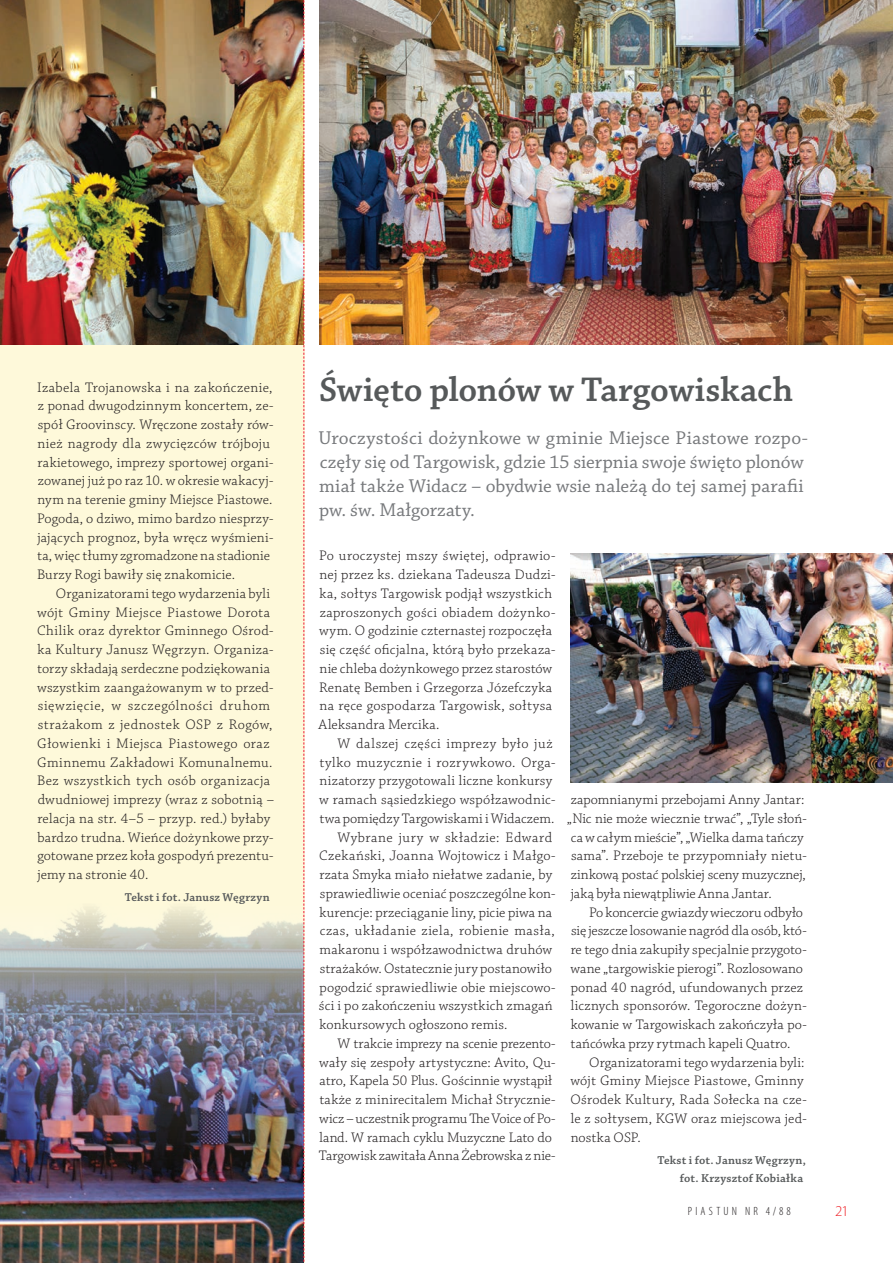
<style>
.page{position:relative;width:893px;height:1263px;background:#fff}
.page>*{position:absolute;margin:0;border:0;box-sizing:border-box;transform-origin:0 0}
.ze_szkół_tytuły{font:600 36px "Chaparral Pro";letter-spacing:-.005em;color:#56595a}
.lid{font:19.5px/24px "Chaparral Pro";letter-spacing:.005em;color:#76787b}
.t1{font:300 15px "Myriad Pro";color:#ee1d23}
.akapit_podstawowy{font:300 14.55px/18.8px "Chaparral Pro";letter-spacing:.015em;color:#231f20}
.akapit_pierwszy{font:300 14.55px/18.8px "Chaparral Pro";letter-spacing:.02em;color:#231f20}
.autor{font:600 12px/18px "Chaparral Pro";letter-spacing:.02em;color:#56595a;text-align:right}
.t2{font:300 condensed 12px "Myriad Pro";letter-spacing:.27em;color:#231f20}
</style>
<div class="page">
<div style="left:0;top:0;width:304px;height:1263px;background:#fef9da"></div>
<img style="left:570px;top:553px;width:323px;height:229px">
<img style="left:0;top:0;width:303px;height:344px">
<img style="left:0;top:907px;width:303px;height:356px">
<svg style="left:303px;top:0;width:1px;height:1263px"></svg>
<img style="left:319px;top:0;width:574px;height:344px">
<p class="akapit_podstawowy" style="left:37px;top:378px;width:238px">Izabela Trojanowska i na zakończenie, z ponad dwugodzinnym koncertem, ze&shy;spół Groovinscy. Wręczone zostały rów&shy;nież nagrody dla zwycięzców trójboju rakietowego, imprezy sportowej organi&shy;zowanej już po raz 10. w okresie wakacyj&shy;nym na terenie gminy Miejsce Piastowe.<br>Pogoda, o dziwo, mimo bardzo niesprzy&shy;jających prognoz, była wręcz wyśmieni&shy;ta, więc tłumy zgromadzone na stadionie Burzy Rogi bawiły się znakomicie.</p>
<p class="akapit_podstawowy" style="left:37px;top:584px;width:238px;text-indent:19px">Organizatorami tego wydarzenia byli wójt Gminy Miejsce Piastowe Dorota Chilik oraz dyrektor Gminnego Ośrod&shy;ka Kultury Janusz Węgrzyn. Organiza&shy;torzy składają serdeczne podziękowania wszystkim zaangażowanym w to przed&shy;sięwzięcie, w szczególności druhom strażakom z jednostek OSP z Rogów, Głowienki i Miejsca Piastowego oraz Gminnemu Zakładowi Komunalnemu.<br>Bez wszystkich tych osób organizacja dwudniowej imprezy (wraz z sobotnią – relacja na str. 4–5 – przyp. red.) byłaby bardzo trudna. Wieńce dożynkowe przy&shy;gotowane przez koła gospodyń prezentu&shy;jemy na stronie 40.</p>
<p class="autor" style="left:125px;top:889px;width:146px">Tekst i fot. Janusz Węgrzyn</p>
<p class="ze_szkół_tytuły" style="left:319px;top:369px;width:476px">Święto plonów w Targowiskach</p>
<p class="lid" style="left:318px;top:426px;width:491px">Uroczystości dożynkowe w gminie Miejsce Piastowe rozpo&shy;częły się od Targowisk, gdzie 15 sierpnia swoje święto plonów miał także Widacz – obydwie wsie należą do tej samej parafii pw. św. Małgorzaty.</p>
<p class="akapit_pierwszy" style="left:319px;top:547px;width:238px">Po uroczystej mszy świętej, odprawio&shy;nej przez ks. dziekana Tadeusza Dudzi&shy;ka, sołtys Targowisk podjął wszystkich zaproszonych gości obiadem dożynko&shy;wym. O godzinie czternastej rozpoczęła się część oficjalna, którą było przekaza&shy;nie chleba dożynkowego przez starostów Renatę Bemben i Grzegorza Józefczyka na ręce gospodarza Targowisk, sołtysa Aleksandra Mercika.</p>
<p class="akapit_podstawowy" style="left:319px;top:734px;width:238px;text-indent:18px">W dalszej części imprezy było już tylko muzycznie i rozrywkowo. Orga&shy;nizatorzy przygotowali liczne konkursy w ramach sąsiedzkiego współzawodnic&shy;twa pomiędzy Targowiskami i Widaczem.</p>
<p class="akapit_podstawowy" style="left:319px;top:828px;width:238px;text-indent:19px">Wybrane jury w składzie: Edward Czekański, Joanna Wojtowicz i Małgo&shy;rzata Smyka miało niełatwe zadanie, by sprawiedliwie oceniać poszczególne kon&shy;kurencje: przeciąganie liny, picie piwa na czas, układanie ziela, robienie masła, makaronu i współzawodnictwa druhów strażaków. Ostatecznie jury postanowiło pogodzić sprawiedliwie obie miejscowo&shy;ści i po zakończeniu wszystkich zmagań konkursowych ogłoszono remis.</p>
<p class="akapit_podstawowy" style="left:319px;top:1034px;width:238px;text-indent:19px">W trakcie imprezy na scenie prezento&shy;wały się zespoły artystyczne: Avito, Qu&shy;atro, Kapela 50 Plus. Gościnnie wystąpił także z minirecitalem Michał Strycznie&shy;wicz – uczestnik programu The Voice of Po&shy;land. W ramach cyklu Muzyczne Lato do Targowisk zawitała Anna Żebrowska z nie-</p>
<p class="akapit_podstawowy" style="left:567px;top:791px;width:241px">zapomnianymi przebojami Anny Jantar: „Nic nie może wiecznie trwać”, „Tyle słoń&shy;ca w całym mieście”, „Wielka dama tańczy sama”. Przeboje te przypomniały nietu&shy;zinkową postać polskiej sceny muzycznej, jaką była niewątpliwie Anna Jantar.</p>
<p class="akapit_podstawowy" style="left:570px;top:903px;width:238px;text-indent:19px">Po koncercie gwiazdy wieczoru odbyło się jeszcze losowanie nagród dla osób, któ&shy;re tego dnia zakupiły specjalnie przygoto&shy;wane „targowiskie pierogi”. Rozlosowano ponad 40 nagród, ufundowanych przez licznych sponsorów. Tegoroczne dożyn&shy;kowanie w Targowiskach zakończyła po&shy;tańcówka przy rytmach kapeli Quatro.</p>
<p class="akapit_podstawowy" style="left:570px;top:1053px;width:238px;text-indent:19px">Organizatorami tego wydarzenia byli: wójt Gminy Miejsce Piastowe, Gminny<br>Ośrodek Kultury, Rada Sołecka na cze&shy;le z sołtysem, KGW oraz miejscowa jed&shy;nostka OSP.</p>
<p class="autor" style="left:658px;top:1151px;width:150px">Tekst i fot. Janusz Węgrzyn, fot. Krzysztof Kobiałka</p>
<p class="t2" style="left:688px;top:1204px;width:105px">PIASTUN NR 4/88</p>
<p class="t1" style="left:835px;top:1203px;width:15px">21</p>
</div>
